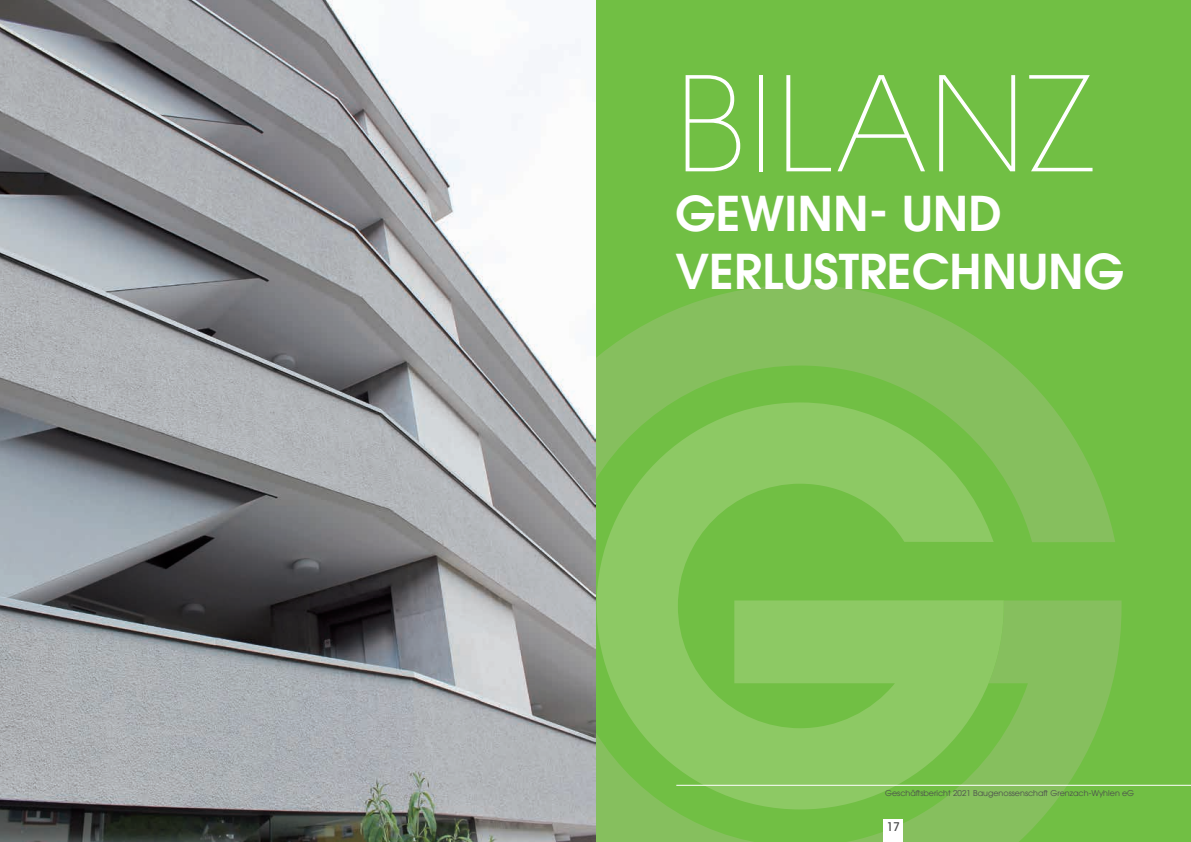
<style>
.page{position:relative;width:1191px;height:842px;background:#fff}
.page>*{position:absolute;margin:0;border:0;box-sizing:border-box;transform-origin:0 0}
.t1{font:200 130px "ITC Avant Garde W1 G";letter-spacing:.025em;color:#fff}
.t2{font:600 48px/57.6px "ITC Avant Garde W1 G";color:#fff}
.t3{font:500 12px "ITC Avant Garde W1 G";color:#4b4c4d}
.t4{font:8px "ITC Avant Garde W1 G";color:#4b4c4d}
</style>
<div class="page">
<div style="left:595px;top:0;width:596px;height:842px;background:#71bf44"></div>
<svg style="left:595px;top:285px;width:526px;height:557px;fill:#86bf5e"></svg>
<svg style="left:596px;top:402px;width:407px;height:407px;fill:#8dc964"></svg>
<hr style="left:676px;top:785px;width:515px;height:1px;background:#fff">
<div style="left:883px;top:819px;width:20px;height:23px;background:#fff"></div>
<img style="left:0;top:0;width:595px;height:842px">
<h1 class="t1" style="left:675px;top:42px;width:419px">BILANZ</h1>
<h2 class="t2" style="left:675px;top:184px;width:450px">GEWINN- UND<br>VERLUSTRECHNUNG</h2>
<p class="t4" style="left:885px;top:788px;width:251px">Geschäftsbericht 2021 Baugenossenschaft Grenzach-Wyhlen eG</p>
<h3 class="t3" style="left:886px;top:819px;width:15px">17</h3>
</div>
